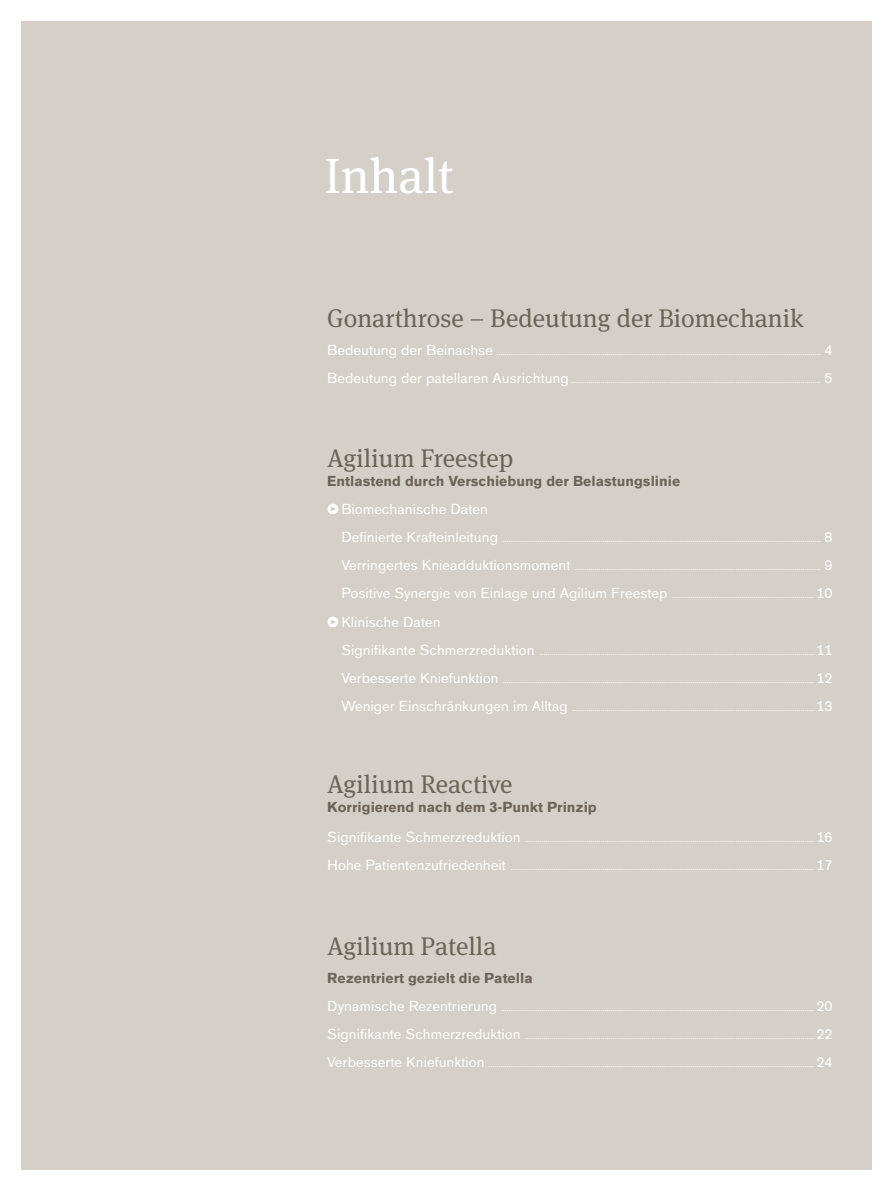
<style>
.page{position:relative;width:893px;height:1191px;background:#fff}
.page>*{position:absolute;margin:0;border:0;box-sizing:border-box;transform-origin:0 0}
.t1{font:49.5px "OBO Serif";color:#fff}
.t2{font:25.5px "OBO Serif";color:#6c645a}
.t3{font:14.25px/28.2px "OBO Sans";color:#fff}
.t4{font:700 14.25px "OBO Sans";color:#6c645a}
.s1{font-family:"OBO Serif"}
</style>
<div class="page">
<div style="left:21px;top:21px;width:851px;height:1148px;background:#d4d0c9"></div>
<h1 class="t1" style="left:324px;top:147px;width:131px">Inhalt</h1>
<h2 class="t2" style="left:327px;top:303px;width:478px">Gonarthrose – Bedeutung der Biomechanik</h2>
<p class="t3" style="left:327px;top:335px;width:167px">Bedeutung der Beinachse</p>
<p class="t3" style="left:824px;top:335px;width:9px">4</p>
<p class="t3" style="left:327px;top:364px;width:243px">Bedeutung der patellaren Ausrichtung</p>
<p class="t3" style="left:824px;top:364px;width:9px">5</p>
<h2 class="t2" style="left:327px;top:443px;width:187px">Agilium Freestep</h2>
<p class="t4" style="left:327px;top:473px;width:354px">Entlastend durch Verschiebung der Belastungslinie</p>
<p class="t3" style="left:341px;top:495px;width:158px;text-indent:-14px"><span class="s1">•</span> Biomechanische Daten<br>Definierte Krafteinleitung</p>
<p class="t3" style="left:824px;top:523px;width:9px">8</p>
<p class="t3" style="left:341px;top:551px;width:231px">Verringertes Knieadduktionsmoment</p>
<p class="t3" style="left:824px;top:551px;width:9px">9</p>
<p class="t3" style="left:341px;top:579px;width:328px">Positive Synergie von Einlage und Agilium Freestep</p>
<p class="t3" style="left:817px;top:579px;width:17px">10</p>
<p class="t3" style="left:341px;top:607px;width:195px;text-indent:-14px"><span class="s1">•</span> Klinische Daten<br>Signifikante Schmerzreduktion</p>
<p class="t3" style="left:817px;top:635px;width:17px">11</p>
<p class="t3" style="left:341px;top:664px;width:159px">Verbesserte Kniefunktion</p>
<p class="t3" style="left:817px;top:664px;width:17px">12</p>
<p class="t3" style="left:341px;top:692px;width:228px">Weniger Einschränkungen im Alltag</p>
<p class="t3" style="left:817px;top:692px;width:17px">13</p>
<h2 class="t2" style="left:327px;top:769px;width:187px">Agilium Reactive</h2>
<p class="t4" style="left:327px;top:798px;width:271px">Korrigierend nach dem 3-Punkt Prinzip</p>
<p class="t3" style="left:327px;top:823px;width:195px">Signifikante Schmerzreduktion</p>
<p class="t3" style="left:817px;top:823px;width:17px">16</p>
<p class="t3" style="left:327px;top:851px;width:180px">Hohe Patientenzufriedenheit</p>
<p class="t3" style="left:817px;top:851px;width:17px">17</p>
<h2 class="t2" style="left:327px;top:931px;width:171px">Agilium Patella</h2>
<p class="t4" style="left:327px;top:969px;width:207px">Rezentriert gezielt die Patella</p>
<p class="t3" style="left:327px;top:992px;width:171px">Dynamische Rezentrierung</p>
<p class="t3" style="left:817px;top:992px;width:17px">20</p>
<p class="t3" style="left:327px;top:1020px;width:195px">Signifikante Schmerzreduktion</p>
<p class="t3" style="left:817px;top:1020px;width:17px">22</p>
<p class="t3" style="left:327px;top:1048px;width:159px">Verbesserte Kniefunktion</p>
<p class="t3" style="left:817px;top:1048px;width:17px">24</p>
</div>
